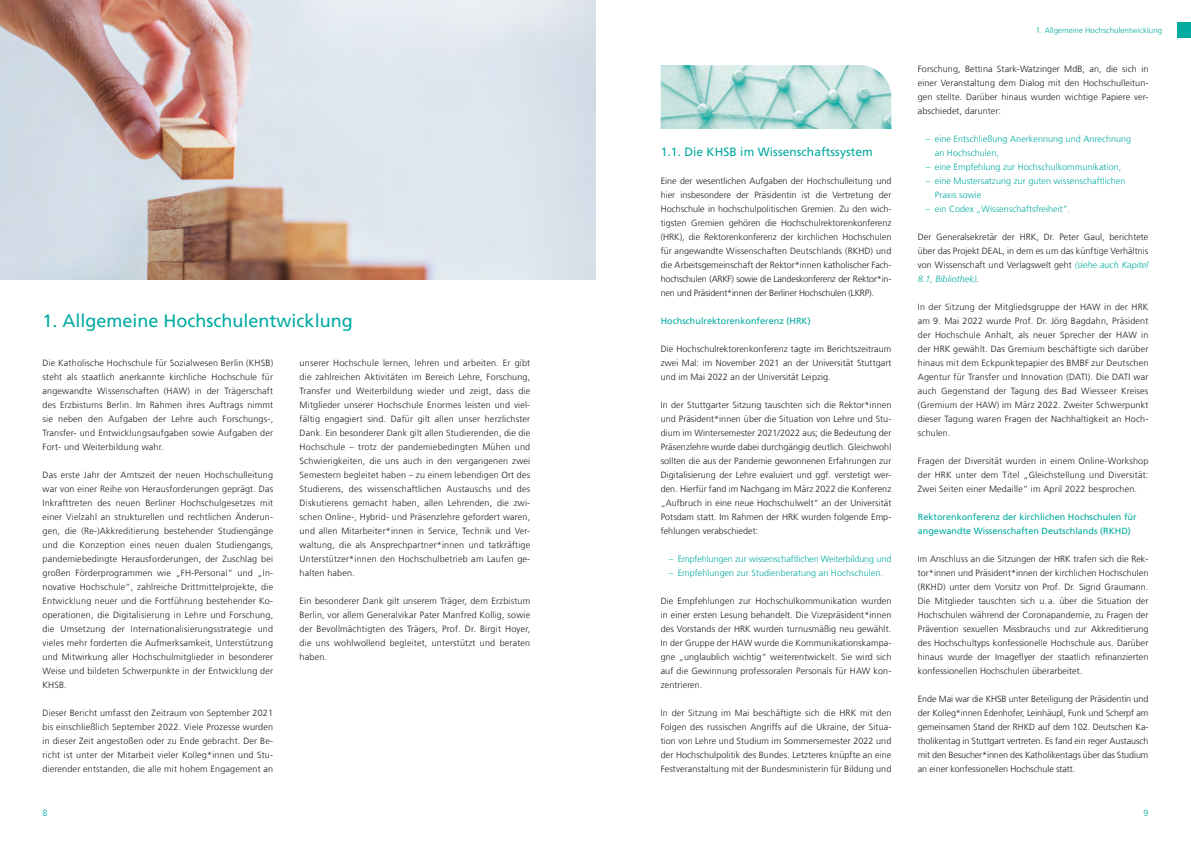
<style>
.page{position:relative;width:1191px;height:842px;background:#fff}
.page>*{position:absolute;margin:0;border:0;box-sizing:border-box;transform-origin:0 0}
.t1{font:18px "Frutiger LT Com";color:#00aba0}
.t2{font:12px "Frutiger LT Com";letter-spacing:.005em;color:#00aba0}
.t3{font:300 9px/14px "Frutiger LT Com";letter-spacing:.01em;color:#1d1d1b;text-align:justify}
.t4{font:300 9px/14px "Frutiger LT Com";letter-spacing:.005em;color:#00aba0}
.t5{font:9px/14px "Frutiger LT Com";letter-spacing:.005em;color:#00aba0}
.t6{font:300 8px "Frutiger LT Com";color:#00aba0}
.s1{font-style:italic;color:#00aba0}
</style>
<div class="page">
<div style="left:1176px;top:23px;width:15px;height:15px;background:#00aba0"></div>
<img style="left:0;top:0;width:595px;height:279px">
<img style="left:660px;top:65px;width:231px;height:64px">
<h1 class="t1" style="left:43px;top:310px;width:312px">1. Allgemeine Hochschulentwicklung</h1>
<p class="t3" style="left:300px;top:356px;width:232px">unserer Hochschule lernen, lehren und arbeiten. Er gibt die zahlreichen Aktivitäten im Bereich Lehre, Forschung, Transfer und Weiterbildung wieder und zeigt, dass die Mitglieder unserer Hochschule Enormes leisten und viel&shy;fältig engagiert sind. Dafür gilt allen unser herzlichster Dank. Ein besonderer Dank gilt allen Studierenden, die die Hochschule – trotz der pandemiebedingten Mühen und Schwierigkeiten, die uns auch in den vergangenen zwei Semestern begleitet haben – zu einem lebendigen Ort des Studierens, des wissenschaftlichen Austauschs und des Diskutierens gemacht haben, allen Lehrenden, die zwi&shy;schen Online-, Hybrid- und Präsenzlehre gefordert waren, und allen Mitarbeiter*innen in Service, Technik und Ver&shy;waltung, die als Ansprechpartner*innen und tatkräftige Unterstützer*innen den Hochschulbetrieb am Laufen ge&shy;halten haben.</p>
<p class="t3" style="left:300px;top:594px;width:232px">Ein besonderer Dank gilt unserem Träger, dem Erzbistum Berlin, vor allem Generalvikar Pater Manfred Kollig, sowie der Bevollmächtigten des Trägers, Prof. Dr. Birgit Hoyer, die uns wohlwollend begleitet, unterstützt und beraten haben.</p>
<p class="t3" style="left:43px;top:356px;width:232px">Die Katholische Hochschule für Sozialwesen Berlin (KHSB) steht als staatlich anerkannte kirchliche Hochschule für angewandte Wissenschaften (HAW) in der Trägerschaft des Erzbistums Berlin. Im Rahmen ihres Auftrags nimmt sie neben den Aufgaben der Lehre auch Forschungs-, Transfer- und Entwicklungsaufgaben sowie Aufgaben der Fort- und Weiterbildung wahr.</p>
<p class="t3" style="left:43px;top:468px;width:232px">Das erste Jahr der Amtszeit der neuen Hochschulleitung war von einer Reihe von Herausforderungen geprägt. Das Inkrafttreten des neuen Berliner Hochschulgesetzes mit einer Vielzahl an strukturellen und rechtlichen Änderun&shy;gen, die (Re-)Akkreditierung bestehender Studiengänge und die Konzeption eines neuen dualen Studiengangs, pandemiebedingte Herausforderungen, der Zuschlag bei großen Förderprogrammen wie „FH-Personal“ und „In&shy;novative Hochschule“, zahlreiche Drittmittelprojekte, die Entwicklung neuer und die Fortführung bestehender Ko&shy;operationen, die Digitalisierung in Lehre und Forschung, die Umsetzung der Internationalisierungsstrategie und vieles mehr forderten die Aufmerksamkeit, Unterstützung und Mitwirkung aller Hochschulmitglieder in besonderer Weise und bildeten Schwerpunkte in der Entwicklung der KHSB.</p>
<p class="t3" style="left:43px;top:706px;width:232px">Dieser Bericht umfasst den Zeitraum von September 2021 bis einschließlich September 2022. Viele Prozesse wurden in dieser Zeit angestoßen oder zu Ende gebracht. Der Be&shy;richt ist unter der Mitarbeit vieler Kolleg*innen und Stu&shy;dierender entstanden, die alle mit hohem Engagement an</p>
<h2 class="t2" style="left:660px;top:145px;width:214px">1.1. Die KHSB im Wissenschaftssystem</h2>
<p class="t3" style="left:660px;top:174px;width:232px">Eine der wesentlichen Aufgaben der Hochschulleitung und hier insbesondere der Präsidentin ist die Vertretung der Hochschule in hochschulpolitischen Gremien. Zu den wich&shy;tigsten Gremien gehören die Hochschulrektorenkonferenz (HRK), die Rektorenkonferenz der kirchlichen Hochschulen für angewandte Wissenschaften Deutschlands (RKHD) und die Arbeitsgemeinschaft der Rektor*innen katholischer Fach&shy;hochschulen (ARKF) sowie die Landeskonferenz der Rektor*in&shy;nen und Präsident*innen der Berliner Hochschulen (LKRP).</p>
<p class="t5" style="left:660px;top:314px;width:151px">Hochschulrektorenkonferenz (HRK)</p>
<p class="t3" style="left:660px;top:342px;width:232px">Die Hochschulrektorenkonferenz tagte im Berichtszeitraum zwei Mal: im November 2021 an der Universität Stuttgart und im Mai 2022 an der Universität Leipzig.</p>
<p class="t3" style="left:660px;top:398px;width:232px">In der Stuttgarter Sitzung tauschten sich die Rektor*innen und Präsident*innen über die Situation von Lehre und Stu&shy;dium im Wintersemester 2021/2022 aus; die Bedeutung der Präsenzlehre wurde dabei durchgängig deutlich. Gleichwohl sollten die aus der Pandemie gewonnenen Erfahrungen zur Digitalisierung der Lehre evaluiert und ggf. verstetigt wer&shy;den. Hierfür fand im Nachgang im März 2022 die Konferenz „Aufbruch in eine neue Hochschulwelt“ an der Universität Potsdam statt. Im Rahmen der HRK wurden folgende Emp&shy;fehlungen verabschiedet:</p>
<p class="t4" style="left:668px;top:552px;width:224px">– Empfehlungen zur wissenschaftlichen Weiterbildung und</p>
<p class="t4" style="left:668px;top:566px;width:216px">– Empfehlungen zur Studienberatung an Hochschulen.</p>
<p class="t3" style="left:660px;top:594px;width:232px">Die Empfehlungen zur Hochschulkommunikation wurden in einer ersten Lesung behandelt. Die Vizepräsident*innen des Vorstands der HRK wurden turnusmäßig neu gewählt.<br>In der Gruppe der HAW wurde die Kommunikationskampa&shy;gne „unglaublich wichtig“ weiterentwickelt. Sie wird sich auf die Gewinnung professoralen Personals für HAW kon&shy;zentrieren.</p>
<p class="t3" style="left:660px;top:706px;width:232px">In der Sitzung im Mai beschäftigte sich die HRK mit den Folgen des russischen Angriffs auf die Ukraine, der Situa&shy;tion von Lehre und Studium im Sommersemester 2022 und der Hochschulpolitik des Bundes. Letzteres knüpfte an eine Festveranstaltung mit der Bundesministerin für Bildung und</p>
<p class="t6" style="left:1036px;top:26px;width:128px">1. Allgemeine Hochschulentwicklung</p>
<p class="t3" style="left:917px;top:62px;width:232px">Forschung, Bettina Stark-Watzinger MdB, an, die sich in einer Veranstaltung dem Dialog mit den Hochschulleitun&shy;gen stellte. Darüber hinaus wurden wichtige Papiere ver&shy;abschiedet, darunter:</p>
<p class="t4" style="left:934px;top:132px;width:198px;text-indent:-9px">– eine Entschließung Anerkennung und Anrechnung an Hochschulen,</p>
<p class="t4" style="left:925px;top:160px;width:197px">– eine Empfehlung zur Hochschulkommunikation,</p>
<p class="t4" style="left:934px;top:174px;width:192px;text-indent:-9px">– eine Mustersatzung zur guten wissenschaftlichen<br>Praxis sowie</p>
<p class="t4" style="left:925px;top:202px;width:146px">– ein Codex „Wissenschaftsfreiheit“.</p>
<p class="t3" style="left:917px;top:230px;width:232px">Der Generalsekretär der HRK, Dr. Peter Gaul, berichtete über das Projekt DEAL, in dem es um das künftige Verhältnis von Wissenschaft und Verlagswelt geht <span class="s1">(siehe auch Kapitel 8.1, Bibliothek)</span>.</p>
<p class="t3" style="left:917px;top:300px;width:232px">In der Sitzung der Mitgliedsgruppe der HAW in der HRK am 9. Mai 2022 wurde Prof. Dr. Jörg Bagdahn, Präsident der Hochschule Anhalt, als neuer Sprecher der HAW in der HRK gewählt. Das Gremium beschäftigte sich darüber hinaus mit dem Eckpunktepapier des BMBF zur Deutschen Agentur für Transfer und Innovation (DATI). Die DATI war auch Gegenstand der Tagung des Bad Wiesseer Kreises (Gremium der HAW) im März 2022. Zweiter Schwerpunkt dieser Tagung waren Fragen der Nachhaltigkeit an Hoch&shy;schulen.</p>
<p class="t3" style="left:917px;top:454px;width:232px">Fragen der Diversität wurden in einem Online-Workshop der HRK unter dem Titel „Gleichstellung und Diversität:<br>Zwei Seiten einer Medaille“ im April 2022 besprochen.</p>
<p class="t5" style="left:917px;top:510px;width:220px">Rektorenkonferenz der kirchlichen Hochschulen für angewandte Wissenschaften Deutschlands (RKHD)</p>
<p class="t3" style="left:917px;top:552px;width:232px">Im Anschluss an die Sitzungen der HRK trafen sich die Rek&shy;tor*innen und Präsident*innen der kirchlichen Hochschulen (RKHD) unter dem Vorsitz von Prof. Dr. Sigrid Graumann.<br>Die Mitglieder tauschten sich u. a. über die Situation der Hochschulen während der Coronapandemie, zu Fragen der Prävention sexuellen Missbrauchs und zur Akkreditierung des Hochschultyps konfessionelle Hochschule aus. Darüber hinaus wurde der Imageflyer der staatlich refinanzierten konfessionellen Hochschulen überarbeitet.</p>
<p class="t3" style="left:917px;top:692px;width:232px">Ende Mai war die KHSB unter Beteiligung der Präsidentin und der Kolleg*innen Edenhofer, Leinhäupl, Funk und Scherpf am gemeinsamen Stand der RHKD auf dem 102. Deutschen Ka&shy;tholikentag in Stuttgart vertreten. Es fand ein reger Austausch mit den Besucher*innen des Katholikentags über das Studium an einer konfessionellen Hochschule statt.</p>
<p class="t4" style="left:43px;top:806px;width:7px">8</p>
<p class="t4" style="left:1143px;top:806px;width:7px">9</p>
</div>
